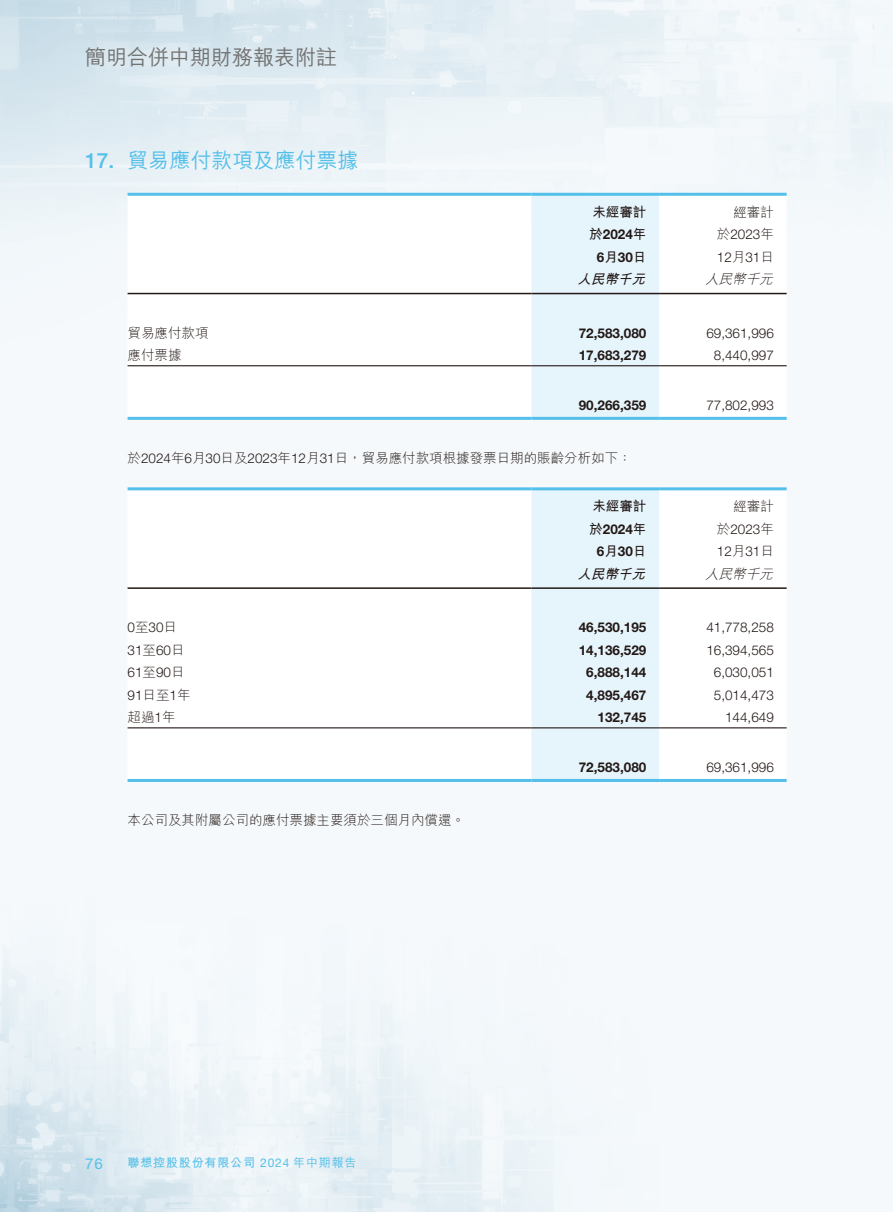
<style>
.page{position:relative;width:893px;height:1212px;background:#fff}
.page>*{position:absolute;margin:0;border:0;box-sizing:border-box;transform-origin:0 0}
.t1{font:500 21px "M Hei HK";color:#54c0e9}
.t2{font:500 21px "M Hei HK";color:#727272}
.t3{font:15px "Helvetica Neue LT Std";color:#54c0e9}
.t4{font:300 13.5px/22.5px "Helvetica Neue LT Std";color:#231916}
.t5{font:700 13.5px/22.5px "Helvetica Neue LT Std";color:#231916;text-align:center}
.t6{font:300 13.5px "M Hei HK";color:#231916}
.t7{font:italic 700 13.5px "M Hei HK";color:#231916}
.t8{font:italic 300 13.5px "M Hei HK";color:#231916}
.t9{font:700 13.5px "M Hei HK";color:#231916}
.t10{font:700 12px "M Hei HK";letter-spacing:.07em;color:#54c0e9}
.s1{font-family:"Helvetica Neue LT Std"}
.s2{font-family:"M Hei HK"}
.s3{font-family:"Helvetica Neue LT Std";font-weight:400}
.s4{font-weight:500}
</style>
<div class="page">
<svg style="left:128px;top:196px;width:659px;height:221px"></svg>
<div style="left:531px;top:196px;width:128px;height:221px;background:#e6f4fc"></div>
<hr style="left:128px;top:193px;width:403px;height:3px;background:#54c0e9">
<hr style="left:531px;top:193px;width:128px;height:3px;background:#54c0e9">
<hr style="left:659px;top:193px;width:128px;height:3px;background:#54c0e9">
<hr style="left:128px;top:293px;width:403px;height:1px;background:#231916">
<hr style="left:531px;top:293px;width:128px;height:1px;background:#231916">
<hr style="left:659px;top:293px;width:128px;height:1px;background:#231916">
<hr style="left:128px;top:365px;width:403px;height:1px;background:#231916">
<hr style="left:531px;top:365px;width:128px;height:1px;background:#231916">
<hr style="left:659px;top:365px;width:128px;height:1px;background:#231916">
<hr style="left:128px;top:417px;width:403px;height:3px;background:#54c0e9">
<hr style="left:531px;top:417px;width:128px;height:3px;background:#54c0e9">
<hr style="left:659px;top:417px;width:128px;height:3px;background:#54c0e9">
<svg style="left:128px;top:490px;width:659px;height:289px"></svg>
<div style="left:531px;top:490px;width:128px;height:289px;background:#e6f4fc"></div>
<hr style="left:128px;top:487px;width:403px;height:3px;background:#54c0e9">
<hr style="left:531px;top:487px;width:128px;height:3px;background:#54c0e9">
<hr style="left:659px;top:487px;width:128px;height:3px;background:#54c0e9">
<hr style="left:128px;top:587px;width:403px;height:2px;background:#231916">
<hr style="left:531px;top:587px;width:128px;height:2px;background:#231916">
<hr style="left:659px;top:587px;width:128px;height:2px;background:#231916">
<hr style="left:128px;top:727px;width:403px;height:1px;background:#231916">
<hr style="left:531px;top:727px;width:128px;height:1px;background:#231916">
<hr style="left:659px;top:727px;width:128px;height:1px;background:#231916">
<hr style="left:128px;top:779px;width:403px;height:3px;background:#54c0e9">
<hr style="left:531px;top:779px;width:128px;height:3px;background:#54c0e9">
<hr style="left:659px;top:779px;width:128px;height:3px;background:#54c0e9">
<h1 class="t2" style="left:85px;top:42px;width:253px">簡明合併中期財務報表附註</h1>
<h1 class="t1" style="left:85px;top:145px;width:275px"><span class="s1">17.</span> 貿易應付款項及應付票據</h1>
<p class="t9" style="left:592px;top:202px;width:55px">未經審計</p>
<p class="t6" style="left:733px;top:202px;width:42px">經審計</p>
<p class="t5" style="left:589px;top:223px;width:59px"><span class="s2">於</span>2024<span class="s2">年<br></span>6<span class="s2">月</span>30<span class="s2">日</span></p>
<p class="t4" style="left:717px;top:223px;width:59px"><span class="s2">於</span>2023<span class="s2">年<br></span>12<span class="s2">月</span>31<span class="s2">日</span></p>
<p class="t7" style="left:577px;top:269px;width:74px">人民幣千元</p>
<p class="t8" style="left:705px;top:270px;width:74px">人民幣千元</p>
<p class="t6" style="left:128px;top:323px;width:82px">貿易應付款項</p>
<p class="t5" style="left:579px;top:321px;width:69px">72,583,080</p>
<p class="t4" style="left:706px;top:321px;width:69px">69,361,996</p>
<p class="t6" style="left:128px;top:346px;width:55px">應付票據</p>
<p class="t5" style="left:579px;top:344px;width:69px">17,683,279</p>
<p class="t4" style="left:714px;top:344px;width:62px">8,440,997</p>
<p class="t5" style="left:579px;top:393px;width:69px">90,266,359</p>
<p class="t4" style="left:706px;top:393px;width:69px">77,802,993</p>
<p class="t6" style="left:128px;top:449px;width:506px">於<span class="s1">2024</span>年<span class="s1">6</span>月<span class="s1">30</span>日及<span class="s1">2023</span>年<span class="s1">12</span>月<span class="s1">31</span>日，貿易應付款項根據發票日期的賬齡分析如下：</p>
<p class="t9" style="left:592px;top:496px;width:55px">未經審計</p>
<p class="t6" style="left:733px;top:497px;width:42px">經審計</p>
<p class="t5" style="left:589px;top:517px;width:59px"><span class="s2">於</span>2024<span class="s2">年<br></span>6<span class="s2">月</span>30<span class="s2">日</span></p>
<p class="t4" style="left:717px;top:517px;width:59px"><span class="s2">於</span>2023<span class="s2">年<br></span>12<span class="s2">月</span>31<span class="s2">日</span></p>
<p class="t7" style="left:577px;top:564px;width:74px">人民幣千元</p>
<p class="t8" style="left:705px;top:564px;width:74px">人民幣千元</p>
<p class="t4" style="left:128px;top:616px;width:51px">0<span class="s2">至</span>30<span class="s2">日</span></p>
<p class="t5" style="left:579px;top:616px;width:69px">46,530,195</p>
<p class="t4" style="left:706px;top:616px;width:69px">41,778,258</p>
<p class="t4" style="left:128px;top:638px;width:59px">31<span class="s2">至</span>60<span class="s2">日</span></p>
<p class="t5" style="left:579px;top:638px;width:69px">14,136,529</p>
<p class="t4" style="left:706px;top:638px;width:69px">16,394,565</p>
<p class="t4" style="left:128px;top:661px;width:59px">61<span class="s2">至</span>90<span class="s2">日</span></p>
<p class="t5" style="left:586px;top:661px;width:62px">6,888,144</p>
<p class="t4" style="left:714px;top:661px;width:62px">6,030,051</p>
<p class="t4" style="left:128px;top:683px;width:65px">91<span class="s2">日至</span>1<span class="s2">年</span></p>
<p class="t5" style="left:586px;top:683px;width:62px">4,895,467</p>
<p class="t4" style="left:714px;top:683px;width:62px">5,014,473</p>
<p class="t6" style="left:128px;top:708px;width:50px">超過<span class="s1">1</span>年</p>
<p class="t5" style="left:598px;top:706px;width:50px">132,745</p>
<p class="t4" style="left:725px;top:706px;width:50px">144,649</p>
<p class="t5" style="left:579px;top:755px;width:69px">72,583,080</p>
<p class="t4" style="left:706px;top:755px;width:69px">69,361,996</p>
<p class="t6" style="left:128px;top:811px;width:339px">本公司及其附屬公司的應付票據主要須於三個月內償還。</p>
<p class="t3" style="left:85px;top:1155px;width:19px">76</p>
<p class="t10" style="left:128px;top:1154px;width:230px">聯想控股股份有限公司 <span class="s3">2024</span> <span class="s4">年中期報告</span></p>
</div>
